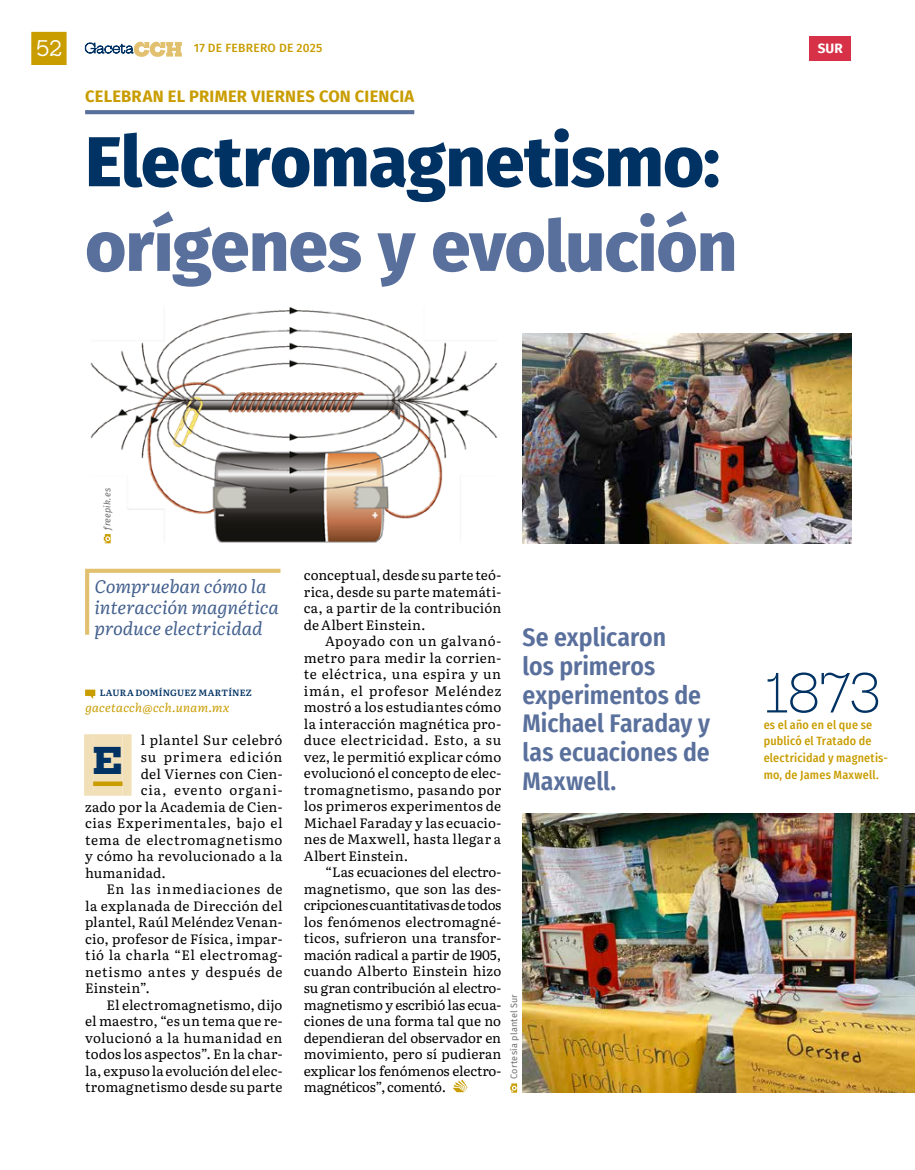
<style>
.page{position:relative;width:915px;height:1170px;background:#fff}
.page>*{position:absolute;margin:0;border:0;box-sizing:border-box;transform-origin:0 0}
.t1{font:800 70.5px "Fira Sans";letter-spacing:-.01em;color:#003263}
.t2{font:800 70.5px "Fira Sans";letter-spacing:-.01em;color:#5a709c}
.t3{font:300 52.5px "Hepta Slab";color:#003263}
.t4{font:800 35.4px "Hepta Slab";color:#003263}
.t5{font:600 25.5px/28.8px "Fira Sans Condensed";color:#5a709c}
.t6{font:21px "Hepta Slab";color:#fff}
.t7{font:italic 18px/20.7px "Literata 18 pt";color:#425f8d}
.t8{font:700 16.5px "Fira Sans";letter-spacing:.01em;color:#c99d00}
.t9{font:13.5px/16.5px "Literata 18 pt";letter-spacing:.02em;color:#000;text-align:justify}
.t10{font:13.5px "Literata 18 pt";letter-spacing:.045em;color:#000}
.t11{font:13.5px "Literata 18 pt";letter-spacing:.07em;color:#000}
.t12{font:13.5px "Literata 18 pt";letter-spacing:.04em;color:#000}
.t13{font:13.5px "Literata 18 pt";letter-spacing:.05em;color:#000}
.t14{font:13.5px "Literata 18 pt";letter-spacing:.06em;color:#000}
.t15{font:700 13.5px "Fira Sans";color:#fff}
.t16{font:500 12px/16.5px "Fira Sans Condensed";letter-spacing:.015em;color:#c99d00}
.t17{font:italic 12px "Literata 18 pt";color:#c99d00}
.t18{font:500 12px "Fira Sans";letter-spacing:.02em;color:#c99d00}
.t19{font:600 9px "Literata 18 pt";letter-spacing:.02em;color:#003263}
.t20{font:9px "Fira Sans";letter-spacing:.025em;color:#706f6f}
.t21{font:italic 9px "Fira Sans";letter-spacing:.025em;color:#706f6f}
</style>
<div class="page">
<img style="left:90px;top:307px;width:407px;height:237px">
<img style="left:522px;top:813px;width:392px;height:279px">
<img style="left:522px;top:333px;width:328px;height:210px">
<svg style="left:104px;top:534px;width:7px;height:9px"></svg>
<svg style="left:510px;top:1083px;width:7px;height:9px"></svg>
<div style="left:84px;top:734px;width:9px;height:61px;background:#f1dfb8"></div>
<div style="left:93px;top:734px;width:29px;height:61px;background:#f1dfb8"></div>
<div style="left:122px;top:734px;width:9px;height:61px;background:#f1dfb8"></div>
<svg style="left:85px;top:689px;width:10px;height:10px"></svg>
<div style="left:93px;top:781px;width:29px;height:5px;background:#c99d00"></div>
<svg style="left:452px;top:1079px;width:15px;height:13px"></svg>
<svg style="left:85px;top:110px;width:329px;height:4px"></svg>
<svg style="left:85px;top:568px;width:196px;height:67px"></svg>
<svg style="left:85px;top:41px;width:97px;height:16px"></svg>
<div style="left:31px;top:32px;width:36px;height:33px;background:#c99d00"></div>
<div style="left:809px;top:36px;width:41px;height:24px;background:#d63146"></div>
<h3 class="t6" style="left:36px;top:31px;width:28px">52</h3>
<p class="t18" style="left:194px;top:39px;width:130px">17 DE FEBRERO DE 2025</p>
<p class="t15" style="left:817px;top:37px;width:27px">SUR</p>
<p class="t8" style="left:85px;top:82px;width:330px">CELEBRAN EL PRIMER VIERNES CON CIENCIA</p>
<h1 class="t1" style="left:85px;top:100px;width:636px">Electromagnetismo:</h1>
<h1 class="t2" style="left:85px;top:185px;width:653px">orígenes y evolución</h1>
<p class="t21" style="left:101px;top:529px;width:43px;rotate:-90deg">freepik.es</p>
<h3 class="t7" style="left:94px;top:575px;width:188px">Comprueban cómo la interacción magnética produce electricidad</h3>
<p class="t19" style="left:100px;top:685px;width:154px">LAURA DOMÍNGUEZ MARTÍNEZ</p>
<p class="t17" style="left:85px;top:698px;width:147px">gacetacch@cch.unam.mx</p>
<h3 class="t4" style="left:93px;top:731px;width:31px">E</h3>
<p class="t9" style="left:141px;top:731px;width:143px">l plantel Sur celebró</p>
<p class="t11" style="left:141px;top:746px;width:143px">su primera edición</p>
<p class="t9" style="left:141px;top:764px;width:143px">del Viernes con Cien-</p>
<p class="t11" style="left:141px;top:779px;width:143px">cia, evento organi-</p>
<p class="t9" style="left:85px;top:797px;width:199px">zado por la Academia de Cien-</p>
<p class="t10" style="left:85px;top:812px;width:199px">cias Experimentales, bajo el</p>
<p class="t10" style="left:85px;top:829px;width:199px">tema de electromagnetismo</p>
<p class="t9" style="left:85px;top:846px;width:199px">y cómo ha revolucionado a la</p>
<p class="t9" style="left:85px;top:863px;width:82px">humanidad.</p>
<p class="t14" style="left:106px;top:878px;width:177px">En las inmediaciones de</p>
<p class="t9" style="left:85px;top:896px;width:199px">la explanada de Dirección del</p>
<p class="t9" style="left:85px;top:912px;width:199px">plantel, Raúl Meléndez Venan-</p>
<p class="t9" style="left:85px;top:929px;width:199px">cio, profesor de Física, impar-</p>
<p class="t12" style="left:85px;top:944px;width:199px">tió la charla “El electromag-</p>
<p class="t13" style="left:85px;top:961px;width:199px">netismo antes y después de</p>
<p class="t9" style="left:85px;top:978px;width:66px">Einstein”.</p>
<p class="t9" style="left:106px;top:995px;width:177px">El electromagnetismo, dijo</p>
<p class="t9" style="left:85px;top:1011px;width:199px">el maestro, “es un tema que re-</p>
<p class="t9" style="left:85px;top:1028px;width:199px">volucionó a la humanidad en</p>
<p class="t9" style="left:85px;top:1044px;width:199px">todos los aspectos”. En la char-</p>
<p class="t9" style="left:85px;top:1061px;width:199px">la, expuso la evolución del elec-</p>
<p class="t9" style="left:85px;top:1077px;width:199px">tromagnetismo desde su parte</p>
<p class="t9" style="left:304px;top:566px;width:199px">conceptual, desde su parte teó&shy;rica, desde su parte matemáti&shy;ca, a partir de la contribución de Albert Einstein.</p>
<p class="t9" style="left:304px;top:632px;width:199px;text-indent:21px">Apoyado con un galvanó&shy;metro para medir la corrien&shy;te eléctrica, una espira y un imán, el profesor Meléndez mostró a los estudiantes cómo la interacción magnética pro&shy;duce electricidad. Esto, a su vez, le permitió explicar cómo evolucionó el concepto de elec&shy;tromagnetismo, pasando por los primeros experimentos de Michael Faraday y las ecuacio&shy;nes de Maxwell, hasta llegar a Albert Einstein.</p>
<p class="t9" style="left:304px;top:863px;width:199px;text-indent:21px">“Las ecuaciones del electro&shy;magnetismo, que son las des&shy;cripciones cuantitativas de todos los fenómenos electromagné&shy;ticos, sufrieron una transfor&shy;mación radical a partir de 1905, cuando Alberto Einstein hizo su gran contribución al electro&shy;magnetismo y escribió las ecua&shy;ciones de una forma tal que no dependieran del observador en movimiento, pero sí pudieran explicar los fenómenos electro&shy;magnéticos”, comentó.</p>
<h3 class="t5" style="left:522px;top:621px;width:189px">Se explicaron<br>los primeros experimentos de<br>Michael Faraday y las ecuaciones de<br>Maxwell.</h3>
<p class="t20" style="left:507px;top:1078px;width:86px;rotate:-90deg">Cortesía plantel Sur</p>
<h2 class="t3" style="left:763px;top:648px;width:119px">1873</h2>
<p class="t16" style="left:763px;top:716px;width:126px">es el año en el que se publicó el Tratado de electricidad y magnetis&shy;mo, de James Maxwell.</p>
</div>
